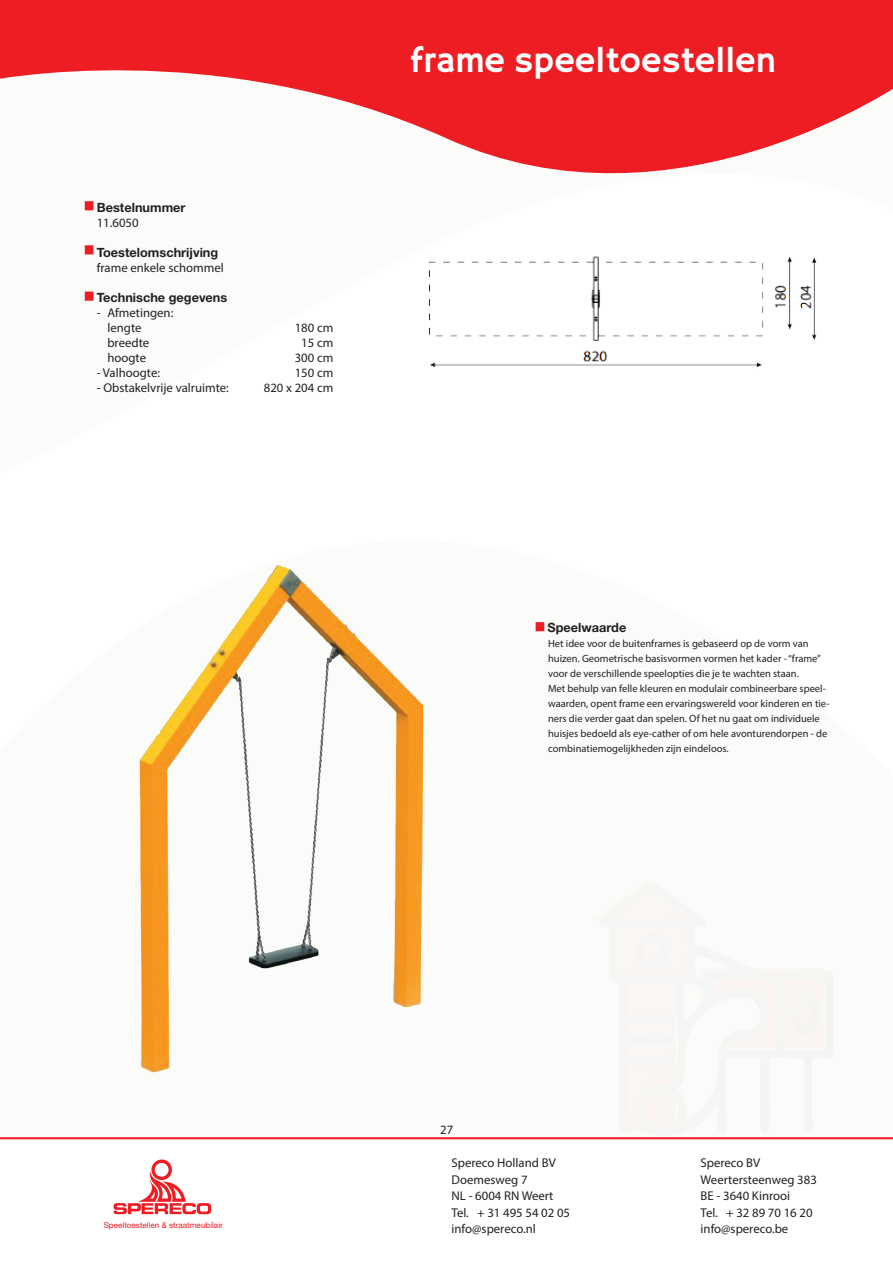
<style>
.page{position:relative;width:893px;height:1263px;background:#fff}
.page>*{position:absolute;margin:0;border:0;box-sizing:border-box;transform-origin:0 0}
.t1{font:36px "Hammersmith One";color:#fff}
.t2{font:12.75px/15px "Myriad Pro";color:#231f20}
.t3{font:700 12.75px "Helvetica Neue LT Std";color:#231f20}
.t4{font:10.5px/15px "Myriad Pro";color:#231f20}
.t5{font:8.1px "Helvetica Neue LT Std";color:#ee1d23}
</style>
<div class="page">
<svg style="left:0;top:0;width:893px;height:100px;background:#ef3035"></svg>
<svg style="left:114px;top:1159px;width:97px;height:55px"></svg>
<hr style="left:0;top:1137px;width:893px;height:2px;background:#ee1d23">
<svg style="left:84px;top:100px;width:790px;height:201px"></svg>
<div style="left:85px;top:201px;width:8px;height:9px;background:#ee1d23;border:2px solid #ee1d23"></div>
<div style="left:85px;top:245px;width:8px;height:9px;background:#ee1d23;border:2px solid #ee1d23"></div>
<div style="left:85px;top:292px;width:8px;height:9px;background:#ee1d23;border:2px solid #ee1d23"></div>
<img style="left:139px;top:565px;width:510px;height:532px">
<img style="left:402px;top:240px;width:427px;height:127px">
<p class="t3" style="left:97px;top:200px;width:90px">Bestelnummer</p>
<p class="t2" style="left:97px;top:215px;width:43px">11.6050</p>
<p class="t3" style="left:97px;top:245px;width:123px">Toestelomschrijving</p>
<p class="t2" style="left:97px;top:260px;width:129px">frame enkele schommel</p>
<p class="t3" style="left:97px;top:289px;width:132px">Technische gegevens</p>
<p class="t2" style="left:107px;top:305px;width:67px;text-indent:-11px">- Afmetingen: lengte</p>
<p class="t2" style="left:295px;top:320px;width:40px">180 cm</p>
<p class="t2" style="left:107px;top:335px;width:43px">breedte</p>
<p class="t2" style="left:301px;top:335px;width:34px">15 cm</p>
<p class="t2" style="left:107px;top:350px;width:40px">hoogte</p>
<p class="t2" style="left:295px;top:350px;width:40px">300 cm</p>
<p class="t2" style="left:97px;top:365px;width:65px">- Valhoogte:</p>
<p class="t2" style="left:295px;top:365px;width:40px">150 cm</p>
<p class="t2" style="left:97px;top:380px;width:134px">- Obstakelvrije valruimte:</p>
<p class="t2" style="left:264px;top:380px;width:71px">820 x 204 cm</p>
<h1 class="t1" style="left:410px;top:40px;width:367px">frame speeltoestellen</h1>
<p class="t3" style="left:547px;top:620px;width:80px">Speelwaarde</p>
<p class="t4" style="left:548px;top:636px;width:283px">Het idee voor de buitenframes is gebaseerd op de vorm van huizen. Geometrische basisvormen vormen het kader - “frame” voor de verschillende speelopties die je te wachten staan.<br>Met behulp van felle kleuren en modulair combineerbare speel&shy;waarden, opent frame een ervaringswereld voor kinderen en tie&shy;ners die verder gaat dan spelen. Of het nu gaat om individuele huisjes bedoeld als eye-cather of om hele avonturendorpen - de combinatiemogelijkheden zijn eindeloos.</p>
<p class="t5" style="left:104px;top:1220px;width:121px">Speeltoestellen &amp; straatmeubilair</p>
<p class="t2" style="left:440px;top:1122px;width:15px">27</p>
<p class="t2" style="left:452px;top:1155px;width:106px">Spereco Holland BV</p>
<p class="t2" style="left:701px;top:1155px;width:61px">Spereco BV</p>
<p class="t2" style="left:452px;top:1172px;width:78px">Doemesweg 7</p>
<p class="t2" style="left:701px;top:1172px;width:118px">Weertersteenweg 383</p>
<p class="t2" style="left:452px;top:1188px;width:103px">NL - 6004 RN Weert</p>
<p class="t2" style="left:701px;top:1188px;width:91px">BE - 3640 Kinrooi</p>
<p class="t2" style="left:452px;top:1205px;width:120px">Tel. + 31 495 54 02 05</p>
<p class="t2" style="left:701px;top:1205px;width:114px">Tel. + 32 89 70 16 20</p>
<p class="t2" style="left:452px;top:1221px;width:86px">info@spereco.nl</p>
<p class="t2" style="left:701px;top:1221px;width:89px">info@spereco.be</p>
</div>
